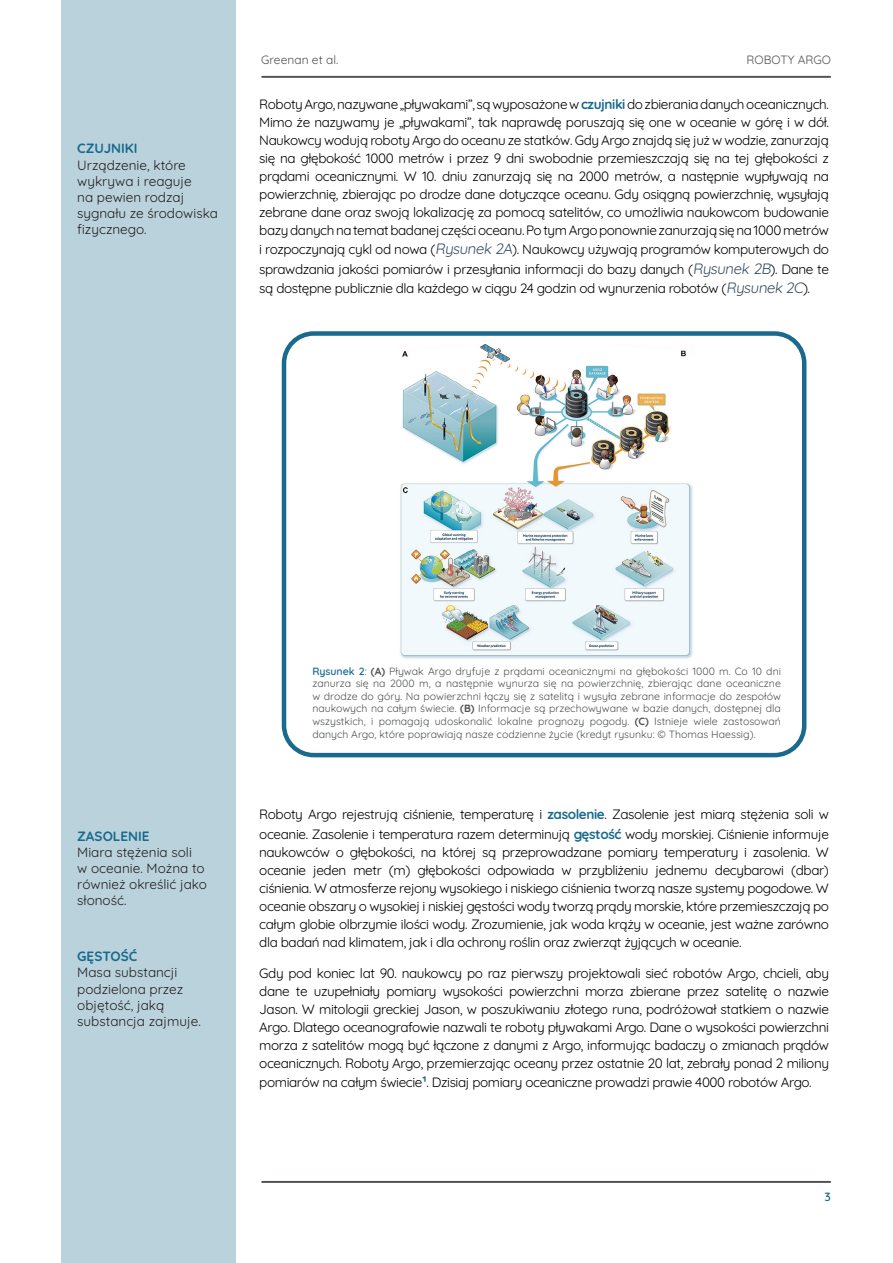
<style>
.page{position:relative;width:893px;height:1263px;background:#fff}
.page>*{position:absolute;margin:0;border:0;box-sizing:border-box;transform-origin:0 0}
.t1{font:13.5px/18px "Quicksand";letter-spacing:-.03em;color:#000001;text-align:justify}
.t2{font:13.5px/16.2px "Quicksand";color:#231f20}
.t3{font:700 13.5px "Quicksand";color:#196a8c}
.t4{font:12px "Quicksand";color:#4f5252}
.t5{font:600 12px "Quicksand";color:#196a8c}
.t6{font:10.5px/12.6px "Quicksand";color:#4f5252;text-align:justify}
.s1{font-weight:700;color:#196a8c}
.s2{font-size:15px;color:#3a5063}
.s3{font-weight:600;color:#196a8c}
.s4{color:#196a8c}
.s5{font-weight:700}
.s6{font-weight:700;font-size:15px;color:#196a8c}
</style>
<div class="page">
<div style="left:61px;top:0;width:174px;height:1263px;background:#bad2dc"></div>
<hr style="left:261px;top:76px;width:570px;height:2px;background:#4f5252">
<hr style="left:261px;top:1181px;width:570px;height:2px;background:#4f5252">
<div style="left:282px;top:331px;width:524px;height:426px;border:4px solid #196a8c;border-radius:30px"></div>
<img style="left:400px;top:345px;width:293px;height:314px">
<p class="t3" style="left:77px;top:138px;width:62px">CZUJNIKI</p>
<p class="t2" style="left:77px;top:155px;width:142px">Urządzenie, które wykrywa i reaguje<br>na pewien rodzaj sygnału ze środowiska fizycznego.</p>
<p class="t4" style="left:261px;top:50px;width:79px">Greenan et al.</p>
<p class="t4" style="left:747px;top:50px;width:86px">ROBOTY ARGO</p>
<p class="t1" style="left:259px;top:94px;width:571px">Roboty Argo, nazywane „pływakami”, są wyposażone w <span class="s1">czujniki</span> do zbierania danych oceanicznych.<br>Mimo że nazywamy je „pływakami”, tak naprawdę poruszają się one w oceanie w górę i w dół.<br>Naukowcy wodują roboty Argo do oceanu ze statków. Gdy Argo znajdą się już w wodzie, zanurzają się na głębokość 1000 metrów i przez 9 dni swobodnie przemieszczają się na tej głębokości z prądami oceanicznymi. W 10. dniu zanurzają się na 2000 metrów, a następnie wypływają na powierzchnię, zbierając po drodze dane dotyczące oceanu. Gdy osiągną powierzchnię, wysyłają zebrane dane oraz swoją lokalizację za pomocą satelitów, co umożliwia naukowcom budowanie bazy danych na temat badanej części oceanu. Po tym Argo ponownie zanurzają się na 1000 metrów</p>
<p class="t1" style="left:259px;top:238px;width:571px;line-height:19.5px">i rozpoczynają cykl od nowa (<span class="s2">Rysunek 2A</span>). Naukowcy używają programów komputerowych do sprawdzania jakości pomiarów i przesyłania informacji do bazy danych (<span class="s2">Rysunek 2B</span>). Dane te są dostępne publicznie dla każdego w ciągu 24 godzin od wynurzenia robotów (<span class="s2">Rysunek 2C</span>).</p>
<p class="t3" style="left:77px;top:825px;width:74px">ZASOLENIE</p>
<p class="t2" style="left:77px;top:842px;width:131px">Miara stężenia soli<br>w oceanie. Można to również określić jako słoność.</p>
<p class="t3" style="left:77px;top:946px;width:62px">GĘSTOŚĆ</p>
<p class="t2" style="left:77px;top:963px;width:125px">Masa substancji podzielona przez objętość, jaką substancja zajmuje.</p>
<p class="t6" style="left:312px;top:663px;width:470px"><span class="s3">Rysunek 2</span><span class="s4">:</span> <span class="s5">(A)</span> Pływak Argo dryfuje z prądami oceanicznymi na głębokości 1000 m. Co 10 dni zanurza się na 2000 m, a następnie wynurza się na powierzchnię, zbierając dane oceaniczne w drodze do góry. Na powierzchni łączy się z satelitą i wysyła zebrane informacje do zespołów naukowych na całym świecie. <span class="s5">(B)</span> Informacje są przechowywane w bazie danych, dostępnej dla wszystkich, i pomagają udoskonalić lokalne prognozy pogody. <span class="s5">(C)</span> Istnieje wiele zastosowań danych Argo, które poprawiają nasze codzienne życie (kredyt rysunku: © Thomas Haessig).</p>
<p class="t1" style="left:259px;top:803px;width:571px;line-height:19.5px">Roboty Argo rejestrują ciśnienie, temperaturę i <span class="s1">zasolenie</span>. Zasolenie jest miarą stężenia soli w oceanie. Zasolenie i temperatura razem determinują <span class="s1">gęstość</span> wody morskiej. Ciśnienie informuje</p>
<p class="t1" style="left:259px;top:841px;width:571px">naukowców o głębokości, na której są przeprowadzane pomiary temperatury i zasolenia. W oceanie jeden metr (m) głębokości odpowiada w przybliżeniu jednemu decybarowi (dbar) ciśnienia. W atmosferze rejony wysokiego i niskiego ciśnienia tworzą nasze systemy pogodowe. W oceanie obszary o wysokiej i niskiej gęstości wody tworzą prądy morskie, które przemieszczają po całym globie olbrzymie ilości wody. Zrozumienie, jak woda krąży w oceanie, jest ważne zarówno dla badań nad klimatem, jak i dla ochrony roślin oraz zwierząt żyjących w oceanie.</p>
<p class="t1" style="left:259px;top:963px;width:571px">Gdy pod koniec lat 90. naukowcy po raz pierwszy projektowali sieć robotów Argo, chcieli, aby dane te uzupełniały pomiary wysokości powierzchni morza zbierane przez satelitę o nazwie Jason. W mitologii greckiej Jason, w poszukiwaniu złotego runa, podróżował statkiem o nazwie Argo. Dlatego oceanografowie nazwali te roboty pływakami Argo. Dane o wysokości powierzchni morza z satelitów mogą być łączone z danymi z Argo, informując badaczy o zmianach prądów oceanicznych. Roboty Argo, przemierzając oceany przez ostatnie 20 lat, zebrały ponad 2 miliony</p>
<p class="t1" style="left:259px;top:1072px;width:554px">pomiarów na całym świecie<span class="s6">1</span>. Dzisiaj pomiary oceaniczne prowadzi prawie 4000 robotów Argo.</p>
<p class="t5" style="left:825px;top:1188px;width:8px">3</p>
</div>
